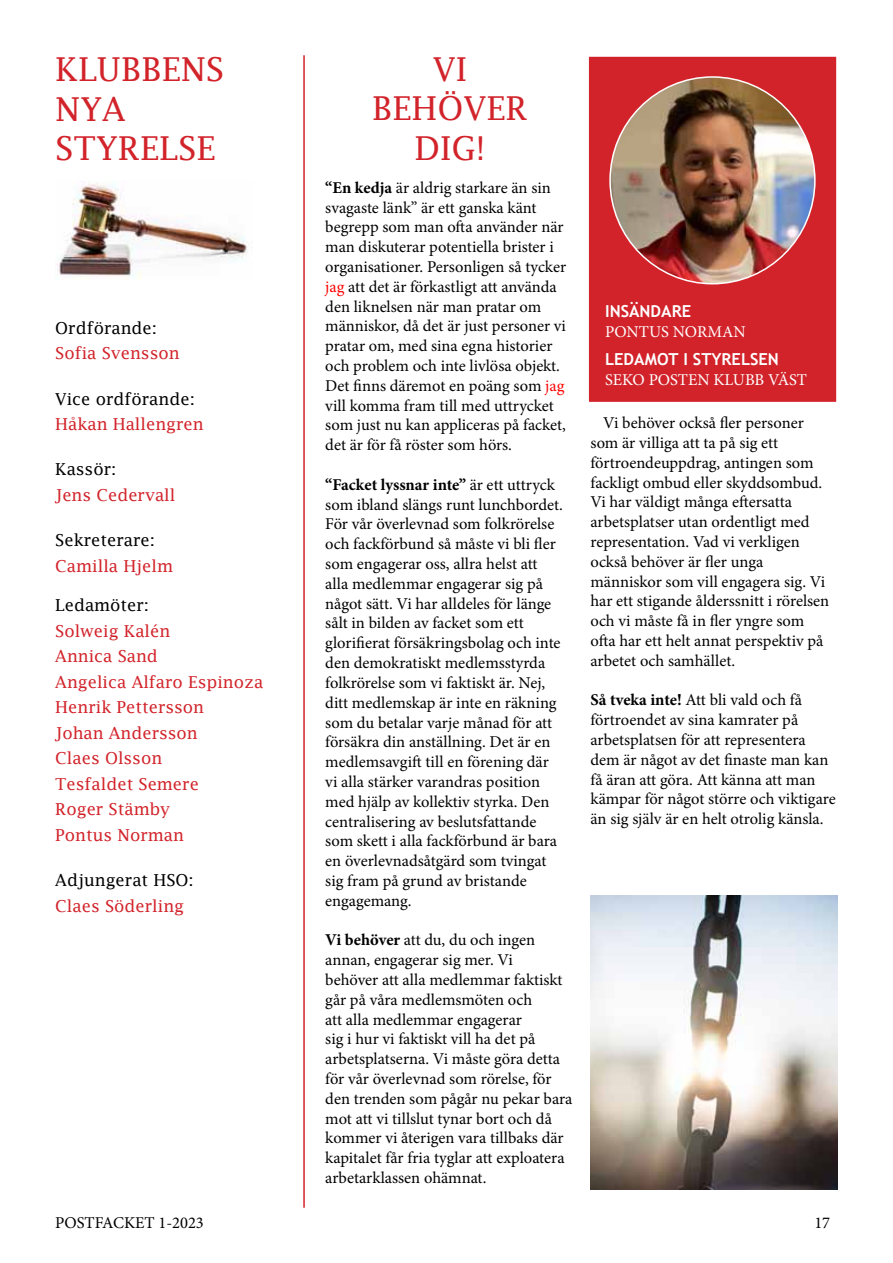
<style>
.page{position:relative;width:893px;height:1263px;background:#fff}
.page>*{position:absolute;margin:0;border:0;box-sizing:border-box;transform-origin:0 0}
.t1{font:33px/39.6px "Lucida Fax";color:#d2232a;text-align:center}
.t2{font:16.5px/19.8px "Minion Pro";color:#000}
.t3{font:16.5px/25.5px "Lucida Fax";color:#d2232a}
.t4{font:16.5px "Lucida Fax";color:#000}
.t5{font:16.5px "Minion Pro";color:#fff}
.t6{font:700 16.5px "Trebuchet MS";color:#fff}
.s1{font-weight:700}
.s2{color:#f00}
</style>
<div class="page">
<div style="left:587px;top:55px;width:251px;height:348px;background:#d2232a;border:2px solid #fff"></div>
<img style="left:610px;top:77px;width:203px;height:207px">
<hr style="left:303px;top:55px;width:2px;height:1153px;background:#d2232a">
<img style="left:55px;top:180px;width:192px;height:99px">
<img style="left:590px;top:895px;width:248px;height:294px">
<h1 class="t1" style="left:55px;top:49px;width:170px;text-align:left">KLUBBENS<br>NYA<br>STYRELSE</h1>
<p class="t4" style="left:55px;top:318px;width:103px">Ordförande:</p>
<p class="t3" style="left:55px;top:340px;width:126px">Sofia Svensson</p>
<p class="t4" style="left:55px;top:389px;width:141px">Vice ordförande:</p>
<p class="t3" style="left:55px;top:411px;width:150px">Håkan Hallengren</p>
<p class="t4" style="left:55px;top:460px;width:63px">Kassör:</p>
<p class="t3" style="left:55px;top:482px;width:122px">Jens Cedervall</p>
<p class="t4" style="left:55px;top:531px;width:101px">Sekreterare:</p>
<p class="t3" style="left:55px;top:553px;width:119px">Camilla Hjelm</p>
<p class="t4" style="left:55px;top:596px;width:95px">Ledamöter:</p>
<p class="t3" style="left:55px;top:618px;width:210px">Solweig Kalén<br>Annica Sand<br>Angelica Alfaro Espinoza<br>Henrik Pettersson<br>Johan Andersson<br>Claes Olsson<br>Tesfaldet Semere<br>Roger Stämby<br>Pontus Norman</p>
<p class="t4" style="left:55px;top:870px;width:140px">Adjungerat HSO:</p>
<p class="t3" style="left:55px;top:893px;width:130px">Claes Söderling</p>
<h1 class="t1" style="left:372px;top:49px;width:157px">VI<br>BEHÖVER<br>DIG!</h1>
<p class="t2" style="left:325px;top:178px;width:242px"><span class="s1">“En kedja</span> är aldrig starkare än sin svagaste länk” är ett ganska känt begrepp som man ofta använder när man diskuterar potentiella brister i organisationer. Personligen så tycker <span class="s2">jag</span> att det är förkastligt att använda den liknelsen när man pratar om människor, då det är just personer vi pratar om, med sina egna historier och problem och inte livlösa objekt.<br>Det finns däremot en poäng som <span class="s2">jag </span>vill komma fram till med uttrycket som just nu kan appliceras på facket, det är för få röster som hörs.</p>
<p class="t2" style="left:325px;top:475px;width:239px"><span class="s1">“Facket lyssnar inte”</span> är ett uttryck som ibland slängs runt lunchbordet.<br>För vår överlevnad som folkrörelse och fackförbund så måste vi bli fler som engagerar oss, allra helst att alla medlemmar engagerar sig på något sätt. Vi har alldeles för länge sålt in bilden av facket som ett glorifierat försäkringsbolag och inte den demokratiskt medlemsstyrda folkrörelse som vi faktiskt är. Nej, ditt medlemskap är inte en räkning som du betalar varje månad för att försäkra din anställning. Det är en medlemsavgift till en förening där vi alla stärker varandras position med hjälp av kollektiv styrka. Den centralisering av beslutsfattande som skett i alla fackförbund är bara en överlevnadsåtgärd som tvingat sig fram på grund av bristande engagemang.</p>
<p class="t2" style="left:325px;top:930px;width:249px"><span class="s1">Vi behöver</span> att du, du och ingen annan, engagerar sig mer. Vi<br>behöver att alla medlemmar faktiskt går på våra medlemsmöten och<br>att alla medlemmar engagerar<br>sig i hur vi faktiskt vill ha det på arbetsplatserna. Vi måste göra detta för vår överlevnad som rörelse, för den trenden som pågår nu pekar bara mot att vi tillslut tynar bort och då kommer vi återigen vara tillbaks där kapitalet får fria tyglar att exploatera arbetarklassen ohämnat.</p>
<p class="t6" style="left:605px;top:301px;width:87px">INSÄNDARE</p>
<p class="t5" style="left:605px;top:320px;width:142px">PONTUS NORMAN</p>
<p class="t6" style="left:605px;top:349px;width:175px">LEDAMOT I STYRELSEN</p>
<p class="t5" style="left:605px;top:369px;width:203px">SEKO POSTEN KLUBB VÄST</p>
<p class="t2" style="left:590px;top:413px;width:240px;text-indent:13px">Vi behöver också fler personer som är villiga att ta på sig ett förtroendeuppdrag, antingen som fackligt ombud eller skyddsombud.<br>Vi har väldigt många eftersatta arbetsplatser utan ordentligt med representation. Vad vi verkligen också behöver är fler unga människor som vill engagera sig. Vi har ett stigande ålderssnitt i rörelsen och vi måste få in fler yngre som ofta har ett helt annat perspektiv på arbetet och samhället.</p>
<p class="t2" style="left:590px;top:690px;width:247px"><span class="s1">Så tveka inte!</span> Att bli vald och få förtroendet av sina kamrater på arbetsplatsen för att representera dem är något av det finaste man kan få äran att göra. Att känna att man kämpar för något större och viktigare än sig själv är en helt otrolig känsla.</p>
<p class="t2" style="left:55px;top:1213px;width:150px">POSTFACKET 1-2023</p>
<p class="t2" style="left:814px;top:1213px;width:17px">17</p>
</div>
